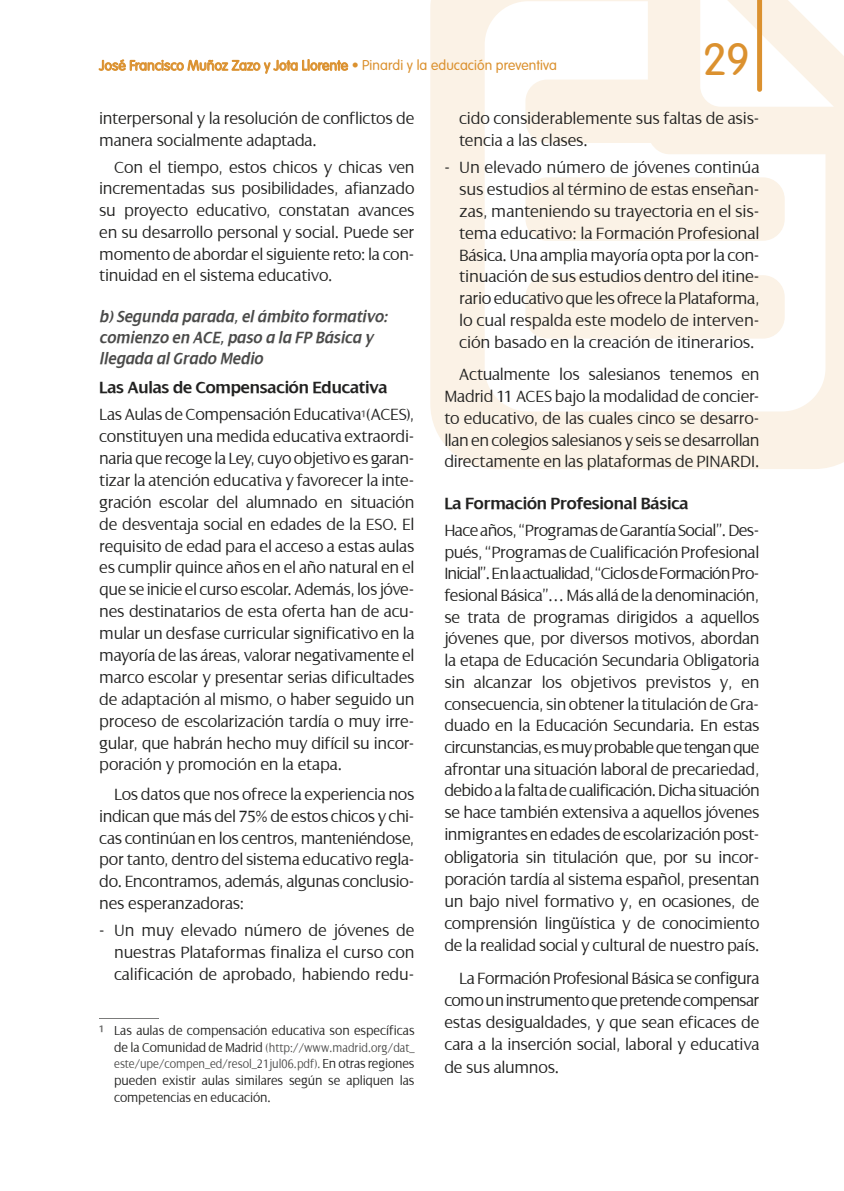
<style>
.page{position:relative;width:844px;height:1191px;background:#fff}
.page>*{position:absolute;margin:0;border:0;box-sizing:border-box;transform-origin:0 0}
.t1{font:300 45.5px "Vag";color:#db912f}
.t2{font:300 17.5px/21.9px "Dialog";letter-spacing:-.015em;color:#222221;text-align:justify}
.t3{font:italic 600 17.5px/21px "Dialog";letter-spacing:.01em;color:#4b4b4a;scale:.94 1}
.t4{font:600 17.5px "Dialog";letter-spacing:-.01em;color:#222221}
.t5{font:300 14px/16.6px "Dialog";letter-spacing:-.005em;color:#222221;scale:.95 1}
.t6{font:300 14px "VAG Rounded Std";letter-spacing:.005em;color:#db912f}
.t7{font:300 13.12px/16.6px "Dialog";letter-spacing:-.005em;color:#4b4b4a;scale:.9 1}
.s1{font-weight:600}
.s2{font-size:14px;color:#222221}
</style>
<div class="page">
<svg style="left:430px;top:0;width:413px;height:469px"></svg>
<div style="left:525px;top:275px;width:259px;height:63px;background:#fbf2e6;border-radius:22px"></div>
<div style="left:525px;top:177px;width:259px;height:64px;background:#fbf2e6;border-radius:22px"></div>
<hr style="left:99px;top:1018px;width:60px;height:1px;background:#7b7b7a">
<svg style="left:99px;top:59px;width:249px;height:15px"></svg>
<svg style="left:756px;top:0;width:5px;height:92px"></svg>
<p class="t6" style="left:99px;top:57px;width:459px">José Francisco Muñoz Zazo y Jota Llorente • Pinardi y la educación preventiva</p>
<h1 class="t1" style="left:703px;top:34px;width:48px">29</h1>
<p class="t2" style="left:99px;top:108px;width:317px">interpersonal y la resolución de conflictos de manera socialmente adaptada.</p>
<p class="t2" style="left:99px;top:156px;width:317px;text-indent:15px">Con el tiempo, estos chicos y chicas ven incrementadas sus posibilidades, afianzado su proyecto educativo, constatan avances en su desarrollo personal y social. Puede ser momento de abordar el siguiente reto: la con&shy;tinuidad en el sistema educativo.</p>
<p class="t3" style="left:99px;top:306px;width:308px">b) Segunda parada, el ámbito formativo: comienzo en ACE, paso a la FP Básica y llegada al Grado Medio</p>
<p class="t2" style="left:99px;top:374px;width:316px;line-height:26.8px"><span class="s1">Las Aulas de Compensación Educativa<br></span>Las Aulas de Compensación Educativa<sup>1</sup>(ACES),</p>
<p class="t2" style="left:99px;top:426px;width:317px">constituyen una medida educativa extraordi&shy;naria que recoge la Ley, cuyo objetivo es garan&shy;tizar la atención educativa y favorecer la inte&shy;gración escolar del alumnado en situación de desventaja social en edades de la ESO. El requisito de edad para el acceso a estas aulas es cumplir quince años en el año natural en el que se inicie el curso escolar. Además, los jóve&shy;nes destinatarios de esta oferta han de acu&shy;mular un desfase curricular significativo en la mayoría de las áreas, valorar negativamente el marco escolar y presentar serias dificultades de adaptación al mismo, o haber seguido un proceso de escolarización tardía o muy irre&shy;gular, que habrán hecho muy difícil su incor&shy;poración y promoción en la etapa.</p>
<p class="t2" style="left:99px;top:783px;width:317px;text-indent:15px">Los datos que nos ofrece la experiencia nos indican que más del 75% de estos chicos y chi&shy;cas continúan en los centros, manteniéndose, por tanto, dentro del sistema educativo regla&shy;do. Encontramos, además, algunas conclusio&shy;nes esperanzadoras:</p>
<p class="t2" style="left:114px;top:919px;width:302px;text-indent:-15px">- Un muy elevado número de jóvenes de nuestras Plataformas finaliza el curso con calificación de aprobado, habiendo redu-</p>
<p class="t5" style="left:99px;top:1022px;width:333px"><sup>1</sup> Las aulas de compensación educativa son específicas</p>
<p class="t7" style="left:114px;top:1039px;width:335px"><span class="s2">de la Comunidad de Madrid</span> (http://www.madrid.org/dat_ este/upe/compen_ed/resol_21jul06.pdf). <span class="s2">En otras regiones</span></p>
<p class="t5" style="left:114px;top:1072px;width:317px">pueden existir aulas similares según se apliquen las competencias en educación.</p>
<p class="t2" style="left:459px;top:108px;width:302px">cido considerablemente sus faltas de asis&shy;tencia a las clases.</p>
<p class="t2" style="left:459px;top:157px;width:302px;text-indent:-15px">- Un elevado número de jóvenes continúa sus estudios al término de estas enseñan&shy;zas, manteniendo su trayectoria en el sis&shy;tema educativo: la Formación Profesional Básica. Una amplia mayoría opta por la con&shy;tinuación de sus estudios dentro del itine&shy;rario educativo que les ofrece la Plataforma, lo cual respalda este modelo de interven&shy;ción basado en la creación de itinerarios.</p>
<p class="t2" style="left:444px;top:363px;width:317px;text-indent:15px">Actualmente los salesianos tenemos en Madrid 11 ACES bajo la modalidad de concier&shy;to educativo, de las cuales cinco se desarro&shy;llan en colegios salesianos y seis se desarrollan directamente en las plataformas de PINARDI.</p>
<p class="t4" style="left:444px;top:494px;width:246px">La Formación Profesional Básica</p>
<p class="t2" style="left:444px;top:519px;width:317px">Hace años, “Programas de Garantía Social”. Des&shy;pués, “Programas de Cualificación Profesional Inicial”. En la actualidad, “Ciclos de Formación Pro&shy;fesional Básica”… Más allá de la denominación, se trata de programas dirigidos a aquellos jóvenes que, por diversos motivos, abordan la etapa de Educación Secundaria Obligatoria sin alcanzar los objetivos previstos y, en consecuencia, sin obtener la titulación de Gra&shy;duado en la Educación Secundaria. En estas circunstancias, es muy probable que tengan que afrontar una situación laboral de precariedad, debido a la falta de cualificación. Dicha situación se hace también extensiva a aquellos jóvenes inmigrantes en edades de escolarización post&shy;obligatoria sin titulación que, por su incor&shy;poración tardía al sistema español, presentan un bajo nivel formativo y, en ocasiones, de comprensión lingüística y de conocimiento de la realidad social y cultural de nuestro país.</p>
<p class="t2" style="left:444px;top:967px;width:317px;text-indent:15px">La Formación Profesional Básica se configura como un instrumento que pretende compensar estas desigualdades, y que sean eficaces de cara a la inserción social, laboral y educativa de sus alumnos.</p>
</div>
